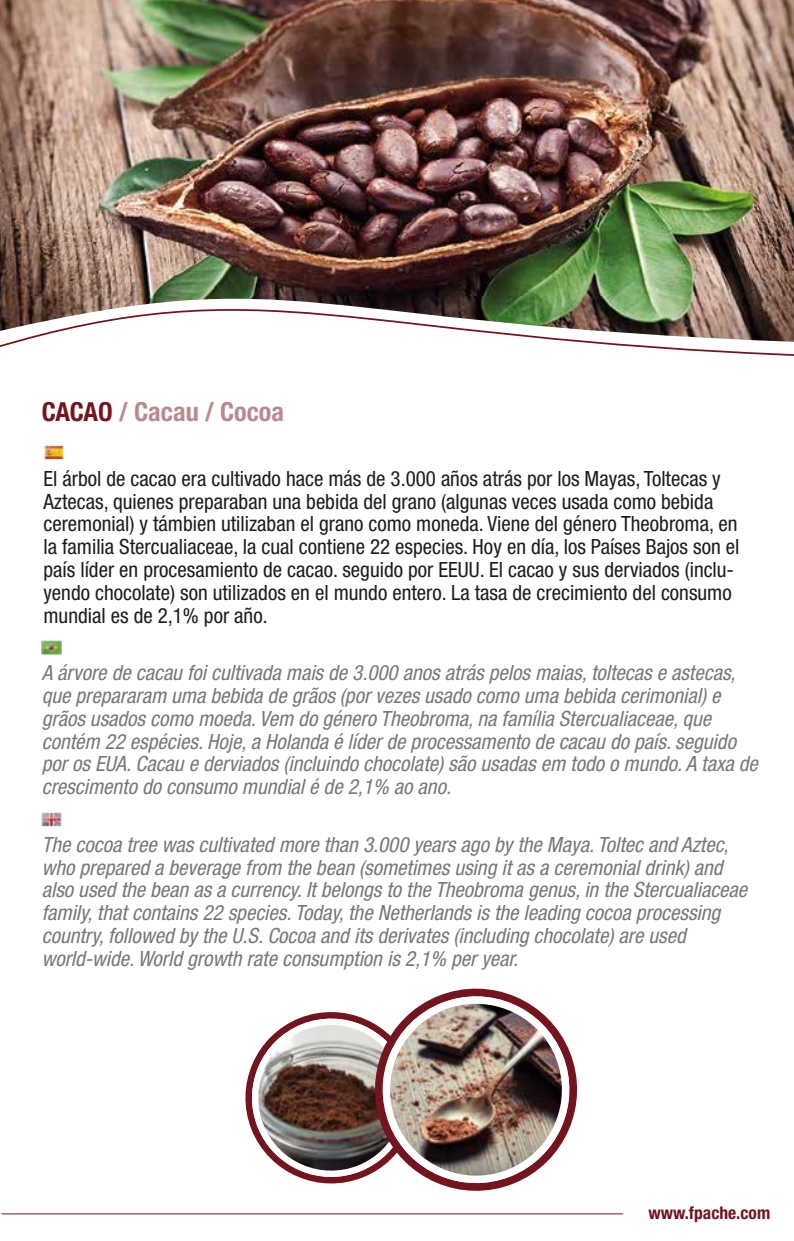
<style>
.page{position:relative;width:794px;height:1241px;background:#fff}
.page>*{position:absolute;margin:0;border:0;box-sizing:border-box;transform-origin:0 0}
.t1{font:700 condensed 26.25px "Helvetica Neue LT Std";color:rgb(115 20 30/.5)}
.t2{font:italic condensed 21px/22.8px "Helvetica Neue LT Std";color:rgb(29 29 27/.6)}
.t3{font:condensed 21px/22.8px "Helvetica Neue LT Std";color:#1d1d1b}
.t4{font:700 condensed 17.5px "Helvetica Neue LT Std";color:#73141e}
.s1{color:#73141e}
</style>
<div class="page">
<svg style="left:0;top:342px;width:794px;height:14px"></svg>
<img style="left:0;top:0;width:794px;height:342px">
<svg style="left:245px;top:1012px;width:116px;height:172px"></svg>
<img style="left:249px;top:1024px;width:112px;height:155px">
<svg style="left:361px;top:1017px;width:9px;height:161px"></svg>
<svg style="left:370px;top:988px;width:208px;height:203px"></svg>
<img style="left:379px;top:1003px;width:194px;height:181px">
<img style="left:42px;top:640px;width:20px;height:16px">
<img style="left:42px;top:812px;width:20px;height:15px">
<img style="left:44px;top:445px;width:20px;height:15px">
<p class="t1" style="left:42px;top:396px;width:244px"><span class="s1">CACAO</span> / Cacau / Cocoa</p>
<p class="t3" style="left:43px;top:467px;width:697px">El árbol de cacao era cultivado hace más de 3.000 años atrás por los Mayas, Toltecas y Aztecas, quienes preparaban una bebida del grano (algunas veces usada como bebida ceremonial) y támbien utilizaban el grano como moneda. Viene del género Theobroma, en la familia Stercualiaceae, la cual contiene 22 especies. Hoy en día, los Países Bajos son el país líder en procesamiento de cacao. seguido por EEUU. El cacao y sus derviados (inclu&shy;yendo chocolate) son utilizados en el mundo entero. La tasa de crecimiento del consumo mundial es de 2,1% por año.</p>
<p class="t2" style="left:42px;top:662px;width:717px">A árvore de cacau foi cultivada mais de 3.000 anos atrás pelos maias, toltecas e astecas, que prepararam uma bebida de grãos (por vezes usado como uma bebida cerimonial) e grãos usados como moeda. Vem do género Theobroma, na família Stercualiaceae, que contém 22 espécies. Hoje, a Holanda é líder de processamento de cacau do país. seguido por os EUA. Cacau e derviados (incluindo chocolate) são usadas em todo o mundo. A taxa de crescimento do consumo mundial é de 2,1% ao ano.</p>
<p class="t2" style="left:42px;top:833px;width:707px">The cocoa tree was cultivated more than 3.000 years ago by the Maya. Toltec and Aztec, who prepared a beverage from the bean (sometimes using it as a ceremonial drink) and also used the bean as a currency. It belongs to the Theobroma genus, in the Stercualiaceae family, that contains 22 species. Today, the Netherlands is the leading cocoa processing country, followed by the U.S. Cocoa and its derivates (including chocolate) are used world-wide. World growth rate consumption is 2,1% per year.</p>
<p class="t4" style="left:648px;top:1202px;width:123px">www.fpache.com</p>
</div>
